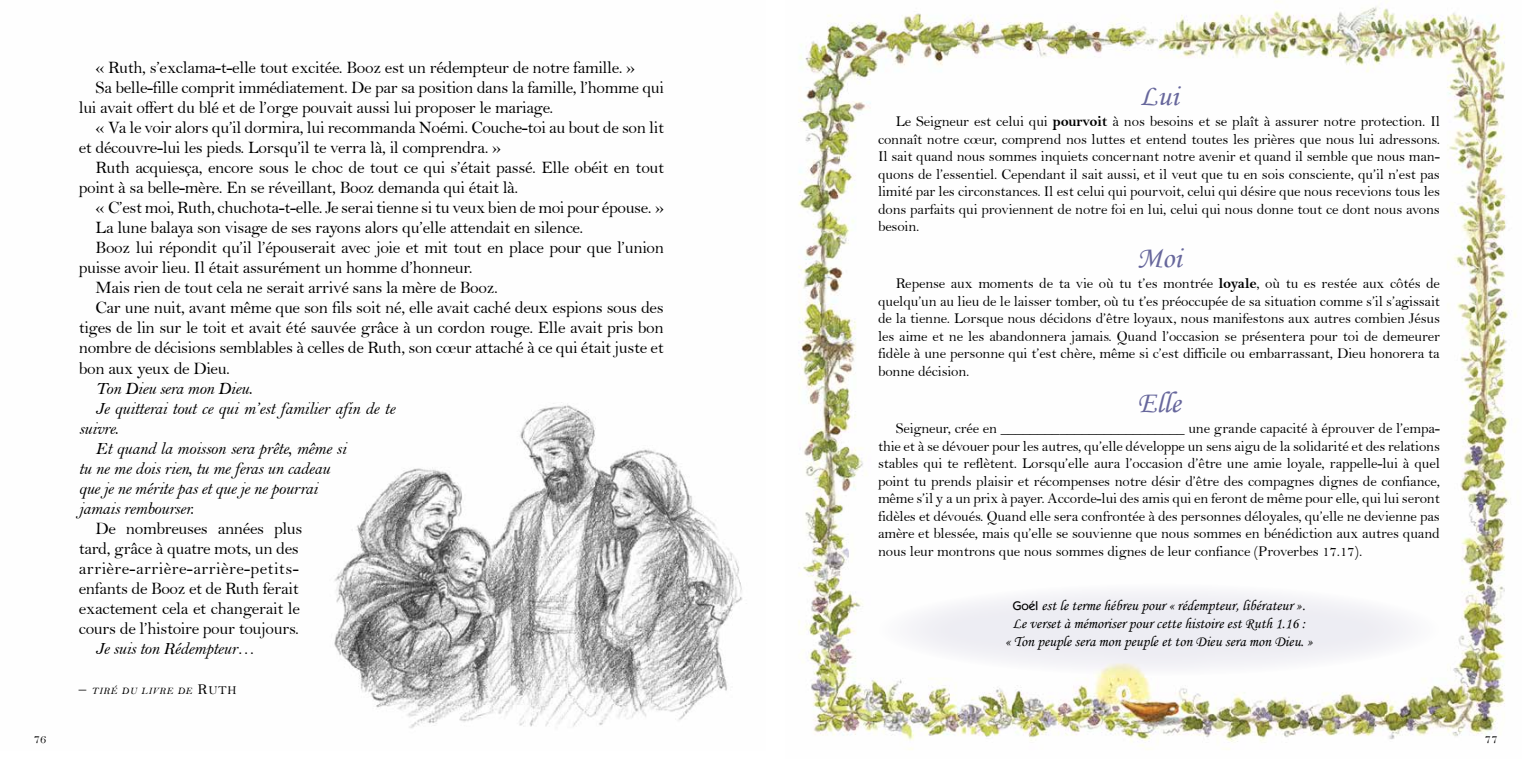
<style>
.page{position:relative;width:1531px;height:766px;background:#fff}
.page>*{position:absolute;margin:0;border:0;box-sizing:border-box;transform-origin:0 0}
.t1{font:30px "Monotype Corsiva";color:#67679c}
.t2{font:17.5px/20px "Bell";letter-spacing:-.02em;color:#000}
.t3{font:17.5px "Bell MT Italic";letter-spacing:-.02em;color:#000}
.t4{font:15px/17.5px "Bell";letter-spacing:-.01em;color:#000;text-align:justify}
.t5{font:15px/18px "Monotype Corsiva";color:#000;text-align:center}
.t6{font:12.5px "Bell";color:#000}
.t7{font:10px "Bell MT Italic SC800";letter-spacing:.06em;color:#000}
.s1{font-family:"Bell MT SC800";font-size:15px}
.s2{font-family:"Bell MT SC800";font-size:12px}
.s3{font-family:"Bell MT Bold"}
.s4{font-family:"Kabel IT Cby BT";font-weight:500;font-size:12.5px}
</style>
<div class="page">
<img style="left:798px;top:1px;width:718px;height:749px">
<img style="left:334px;top:402px;width:409px;height:326px">
<div style="left:878px;top:583px;width:562px;height:92px;background:#f0eff4;border-radius:50%"></div>
<p class="t6" style="left:34px;top:731px;width:14px">76</p>
<p class="t2" style="left:96px;top:57px;width:541px">« Ruth, s’exclama-t-elle tout excitée. Booz est un rédempteur de notre famille. »</p>
<p class="t2" style="left:96px;top:77px;width:570px">Sa belle-fille comprit immédiatement. De par sa position dans la famille, l’homme qui</p>
<p class="t2" style="left:79px;top:98px;width:476px">lui avait offert du blé et de l’orge pouvait aussi lui proposer le mariage.</p>
<p class="t2" style="left:96px;top:118px;width:570px">« Va le voir alors qu’il dormira, lui recommanda Noémi. Couche-toi au bout de son lit</p>
<p class="t2" style="left:79px;top:138px;width:424px">et découvre-lui les pieds. Lorsqu’il te verra là, il comprendra. »</p>
<p class="t2" style="left:96px;top:158px;width:570px">Ruth acquiesça, encore sous le choc de tout ce qui s’était passé. Elle obéit en tout</p>
<p class="t2" style="left:79px;top:178px;width:441px">point à sa belle-mère. En se réveillant, Booz demanda qui était là.</p>
<p class="t2" style="left:96px;top:198px;width:570px">« C’est moi, Ruth, chuchota-t-elle. Je serai tienne si tu veux bien de moi pour épouse. »</p>
<p class="t2" style="left:96px;top:218px;width:489px">La lune balaya son visage de ses rayons alors qu’elle attendait en silence.</p>
<p class="t2" style="left:96px;top:238px;width:570px">Booz lui répondit qu’il l’épouserait avec joie et mit tout en place pour que l’union</p>
<p class="t2" style="left:79px;top:258px;width:395px">puisse avoir lieu. Il était assurément un homme d’honneur.</p>
<p class="t2" style="left:96px;top:278px;width:404px">Mais rien de tout cela ne serait arrivé sans la mère de Booz.</p>
<p class="t2" style="left:96px;top:298px;width:569px">Car une nuit, avant même que son fils soit né, elle avait caché deux espions sous des</p>
<p class="t2" style="left:79px;top:318px;width:586px">tiges de lin sur le toit et avait été sauvée grâce à un cordon rouge. Elle avait pris bon</p>
<p class="t2" style="left:79px;top:338px;width:586px">nombre de décisions semblables à celles de Ruth, son cœur attaché à ce qui était juste et</p>
<p class="t2" style="left:79px;top:358px;width:153px">bon aux yeux de Dieu.</p>
<p class="t3" style="left:96px;top:377px;width:158px">Ton Dieu sera mon Dieu.</p>
<p class="t3" style="left:96px;top:397px;width:301px">Je quitterai tout ce qui m’est familier afin de te</p>
<p class="t3" style="left:79px;top:417px;width:41px">suivre.</p>
<p class="t3" style="left:96px;top:437px;width:252px">Et quand la moisson sera prête, même si</p>
<p class="t3" style="left:79px;top:457px;width:253px">tu ne me dois rien, tu me feras un cadeau</p>
<p class="t3" style="left:79px;top:477px;width:240px">que je ne mérite pas et que je ne pourrai</p>
<p class="t3" style="left:79px;top:497px;width:117px">jamais rembourser.</p>
<p class="t2" style="left:79px;top:518px;width:225px;text-indent:17px">De nombreuses années plus tard, grâce à quatre mots, un des arrière-arrière-arrière-petits&shy;enfants de Booz et de Ruth ferait exactement cela et changerait le cours de l’histoire pour toujours.</p>
<p class="t3" style="left:96px;top:637px;width:161px">Je suis ton Rédempteur…</p>
<p class="t7" style="left:79px;top:684px;width:159px"><span class="s1">–</span> TIRÉ DU LIVRE DE <span class="s1">R</span><span class="s2">uth</span></p>
<h1 class="t1" style="left:1140px;top:78px;width:40px">Lui</h1>
<p class="t4" style="left:878px;top:112px;width:563px;text-indent:18px">Le Seigneur est celui qui <span class="s3">pourvoit</span> à nos besoins et se plaît à assurer notre protection. Il connaît notre cœur, comprend nos luttes et entend toutes les prières que nous lui adressons.<br>Il sait quand nous sommes inquiets concernant notre avenir et quand il semble que nous man&shy;quons de l’essentiel. Cependant il sait aussi, et il veut que tu en sois consciente, qu’il n’est pas limité par les circonstances. Il est celui qui pourvoit, celui qui désire que nous recevions tous les dons parfaits qui proviennent de notre foi en lui, celui qui nous donne tout ce dont nous avons besoin.</p>
<h1 class="t1" style="left:1137px;top:240px;width:46px">Moi</h1>
<p class="t4" style="left:878px;top:275px;width:563px;text-indent:18px">Repense aux moments de ta vie où tu t’es montrée <span class="s3">loyale</span>, où tu es restée aux côtés de quelqu’un au lieu de le laisser tomber, où tu t’es préoccupée de sa situation comme s’il s’agissait de la tienne. Lorsque nous décidons d’être loyaux, nous manifestons aux autres combien Jésus les aime et ne les abandonnera jamais. Quand l’occasion se présentera pour toi de demeurer fidèle à une personne qui t’est chère, même si c’est difficile ou embarrassant, Dieu honorera ta bonne décision.</p>
<h1 class="t1" style="left:1137px;top:384px;width:45px">Elle</h1>
<p class="t4" style="left:878px;top:419px;width:563px;text-indent:18px">Seigneur, crée en _________________________ une grande capacité à éprouver de l’empa&shy;thie et à se dévouer pour les autres, qu’elle développe un sens aigu de la solidarité et des relations stables qui te reflètent. Lorsqu’elle aura l’occasion d’être une amie loyale, rappelle-lui à quel point tu prends plaisir et récompenses notre désir d’être des compagnes dignes de confiance, même s’il y a un prix à payer. Accorde-lui des amis qui en feront de même pour elle, qui lui seront fidèles et dévoués. Quand elle sera confrontée à des personnes déloyales, qu’elle ne devienne pas amère et blessée, mais qu’elle se souvienne que nous sommes en bénédiction aux autres quand nous leur montrons que nous sommes dignes de leur confiance (Proverbes 17.17).</p>
<p class="t5" style="left:1005px;top:596px;width:309px"><span class="s4">Goél</span> est le terme hébreu pour « rédempteur, libérateur ».<br>Le verset à mémoriser pour cette histoire est Ruth 1.16 :<br>« Ton peuple sera mon peuple et ton Dieu sera mon Dieu. »</p>
<p class="t6" style="left:1485px;top:731px;width:14px">77</p>
</div>
